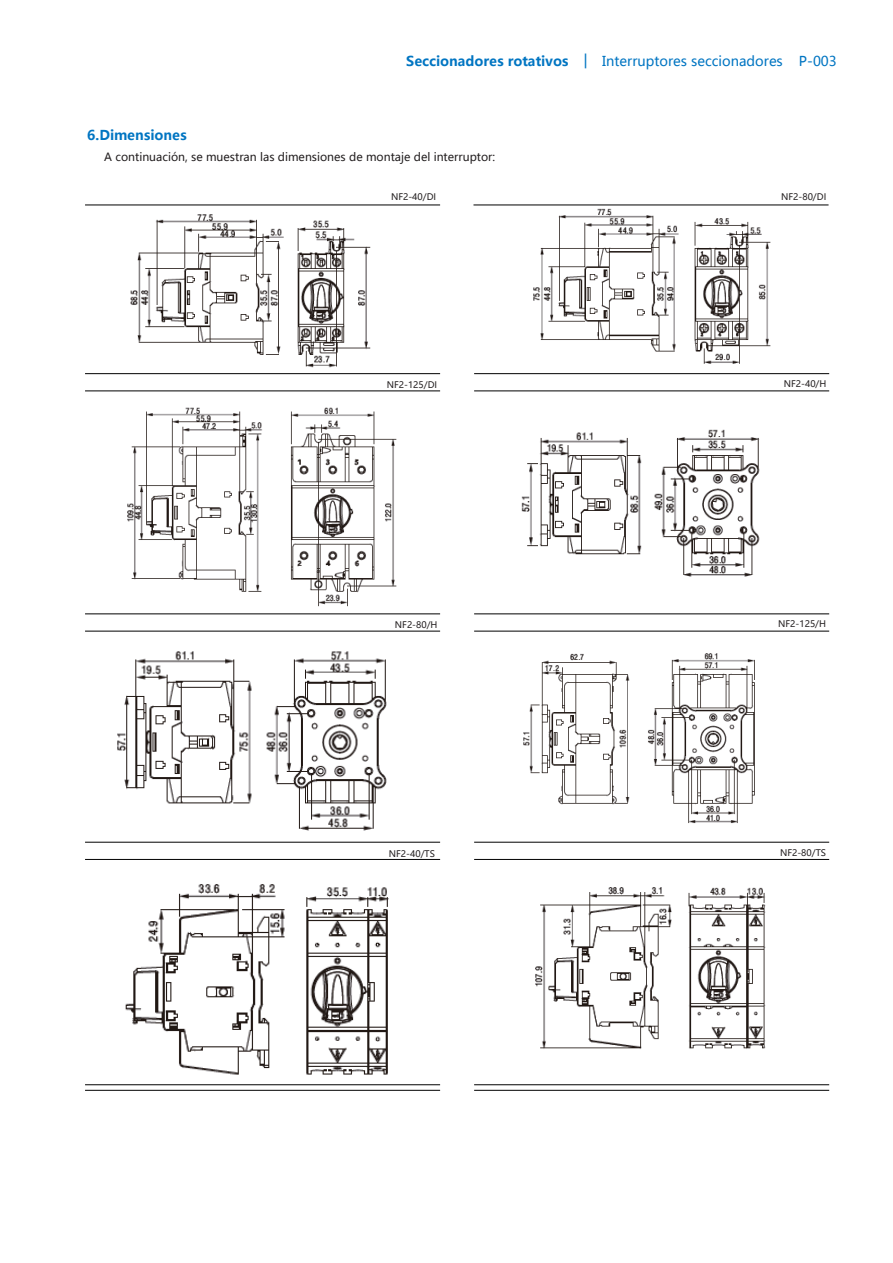
<style>
.page{position:relative;width:893px;height:1263px;background:#fff}
.page>*{position:absolute;margin:0;border:0;box-sizing:border-box;transform-origin:0 0}
.t1{font:13.5px "Microsoft Ya Hei";color:#0075c2}
.Paragraph_Style1{font:700 13.5px "Microsoft Ya Hei";color:#0075c2}
.t2{font:11.25px "Microsoft Ya Hei";color:#231f20}
.t3{font:9px "Microsoft Ya Hei";color:#231f20}
.s1{font-weight:700}
</style>
<div class="page">
<img style="left:121px;top:204px;width:266px;height:164px">
<img style="left:525px;top:204px;width:261px;height:160px">
<img style="left:127px;top:407px;width:270px;height:200px">
<img style="left:521px;top:429px;width:239px;height:148px">
<img style="left:106px;top:630px;width:297px;height:212px">
<img style="left:523px;top:653px;width:232px;height:171px">
<img style="left:119px;top:884px;width:293px;height:206px">
<img style="left:535px;top:887px;width:231px;height:162px">
<hr style="left:85px;top:205px;width:355px;height:1px;background:#000">
<hr style="left:474px;top:373px;width:355px;height:1px;background:#000">
<hr style="left:85px;top:373px;width:355px;height:1px;background:#000">
<hr style="left:85px;top:390px;width:355px;height:1px;background:#000">
<hr style="left:85px;top:613px;width:355px;height:1px;background:#000">
<hr style="left:85px;top:631px;width:355px;height:1px;background:#000">
<hr style="left:85px;top:842px;width:355px;height:1px;background:#000">
<hr style="left:85px;top:859px;width:355px;height:1px;background:#000">
<hr style="left:85px;top:1084px;width:355px;height:1px;background:#000">
<hr style="left:85px;top:1090px;width:355px;height:1px;background:#000">
<hr style="left:474px;top:1084px;width:355px;height:1px;background:#000">
<hr style="left:474px;top:1090px;width:355px;height:1px;background:#000">
<hr style="left:474px;top:842px;width:355px;height:1px;background:#000">
<hr style="left:474px;top:859px;width:355px;height:1px;background:#000">
<hr style="left:474px;top:613px;width:355px;height:1px;background:#000">
<hr style="left:474px;top:631px;width:355px;height:1px;background:#000">
<hr style="left:474px;top:390px;width:355px;height:1px;background:#000">
<hr style="left:473px;top:205px;width:355px;height:1px;background:#000">
<h1 class="t1" style="left:406px;top:52px;width:432px"><span class="s1">Seccionadores rotativos │</span> Interruptores seccionadores P-003</h1>
<p class="Paragraph_Style1" style="left:87px;top:126px;width:101px">6.Dimensiones</p>
<p class="t2" style="left:104px;top:149px;width:393px">A continuación, se muestran las dimensiones de montaje del interruptor:</p>
<p class="t3" style="left:391px;top:191px;width:47px">NF2-40/DI</p>
<p class="t3" style="left:781px;top:191px;width:47px">NF2-80/DI</p>
<p class="t3" style="left:387px;top:379px;width:52px">NF2-125/DI</p>
<p class="t3" style="left:784px;top:378px;width:44px">NF2-40/H</p>
<p class="t3" style="left:395px;top:619px;width:44px">NF2-80/H</p>
<p class="t3" style="left:778px;top:618px;width:49px">NF2-125/H</p>
<p class="t3" style="left:389px;top:847px;width:48px">NF2-40/TS</p>
<p class="t3" style="left:780px;top:847px;width:48px">NF2-80/TS</p>
</div>
